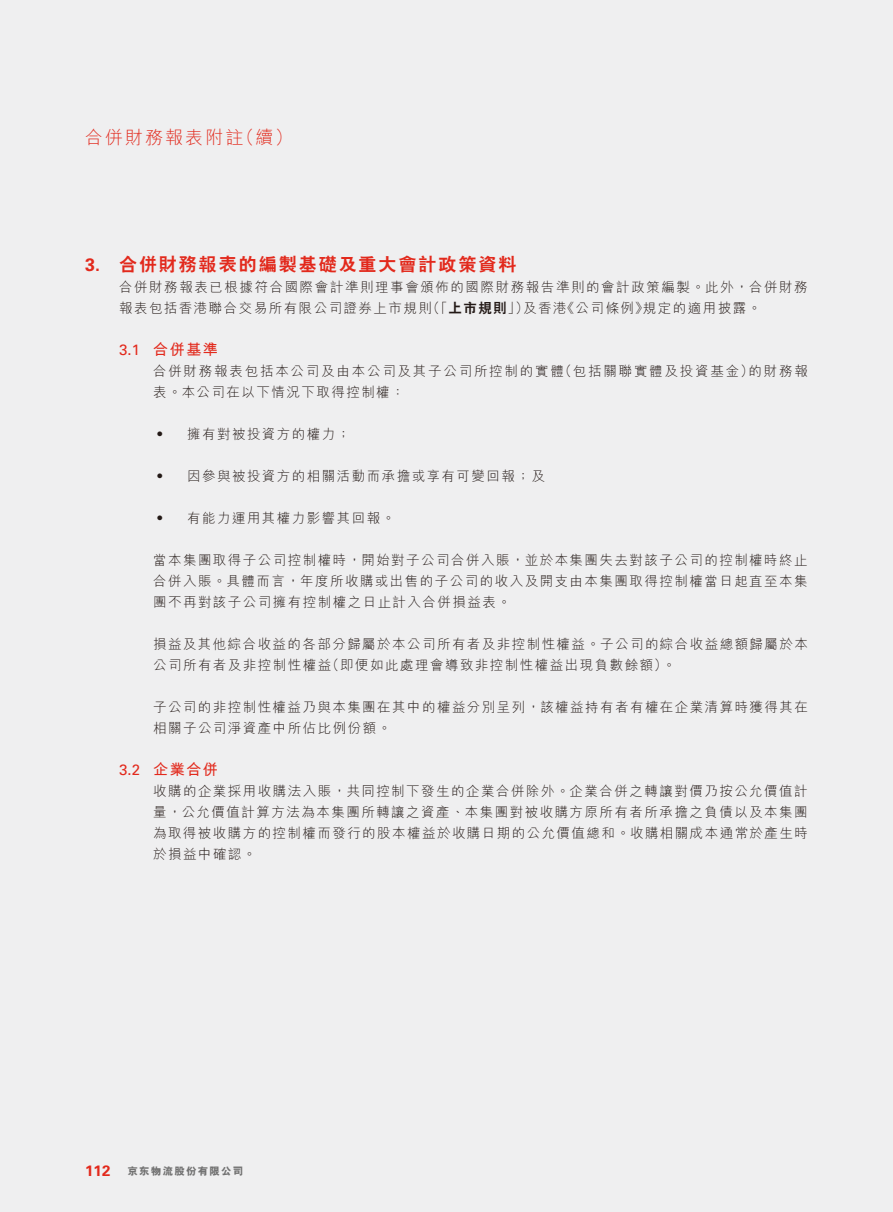
<style>
.page{position:relative;width:893px;height:1212px;background:#efeff0}
.page>*{position:absolute;margin:0;border:0;box-sizing:border-box;transform-origin:0 0}
.t1{font:800 18px "C Hei 2 HK";letter-spacing:.11em;color:#e2291c}
.t2{font:300 18px "M Hei HK";letter-spacing:.115em;color:#e2291c}
.t3{font:700 15px "M Hei HK";letter-spacing:.11em;color:#e2291c}
.t4{font:300 13.5px/21px "M Hei HK";letter-spacing:.11em;color:#231916}
.t5{font:300 13.5px/21px "M Hei HK";letter-spacing:.13em;color:#231916}
.t6{font:800 10.5px "M Hei HKS";letter-spacing:.115em;color:#727272}
.s1{font-family:"Univers";font-weight:700}
.s2{font-family:"C Hei 2 HK";font-weight:800}
.s3{font-family:"Univers";font-weight:400}
.s4{font-family:"Univers";font-weight:700;font-size:15px;color:#e2291c}
</style>
<div class="page">
<h1 class="t2" style="left:85px;top:128px;width:209px">合併財務報表附註（續）</h1>
<h1 class="t1" style="left:85px;top:255px;width:433px"><span class="s1">3.</span> 合併財務報表的編製基礎及重大會計政策資料</h1>
<p class="t4" style="left:119px;top:277px;width:690px">合併財務報表已根據符合國際會計準則理事會頒佈的國際財務報告準則的會計政策編製。此外，合併財務報表包括香港聯合交易所有限公司證券上市規則（「<span class="s2">上市規則</span>」）及香港《公司條例》規定的適用披露。</p>
<p class="t3" style="left:119px;top:339px;width:100px"><span class="s3">3.1</span> 合併基準</p>
<p class="t5" style="left:153px;top:361px;width:656px">合併財務報表包括本公司及由本公司及其子公司所控制的實體（包括關聯實體及投資基金）的財務報表。本公司在以下情況下取得控制權：</p>
<p class="t4" style="left:153px;top:424px;width:15px">‧</p>
<p class="t4" style="left:187px;top:424px;width:165px">擁有對被投資方的權力；</p>
<p class="t4" style="left:153px;top:466px;width:15px">‧</p>
<p class="t4" style="left:187px;top:466px;width:359px">因參與被投資方的相關活動而承擔或享有可變回報；及</p>
<p class="t4" style="left:153px;top:508px;width:15px">‧</p>
<p class="t4" style="left:187px;top:508px;width:210px">有能力運用其權力影響其回報。</p>
<p class="t4" style="left:153px;top:550px;width:656px;text-align:justify">當本集團取得子公司控制權時，開始對子公司合併入賬，並於本集團失去對該子公司的控制權時終止合併入賬。具體而言，年度所收購或出售的子公司的收入及開支由本集團取得控制權當日起直至本集團不再對該子公司擁有控制權之日止計入合併損益表。</p>
<p class="t4" style="left:153px;top:634px;width:656px">損益及其他綜合收益的各部分歸屬於本公司所有者及非控制性權益。子公司的綜合收益總額歸屬於本公司所有者及非控制性權益（即便如此處理會導致非控制性權益出現負數餘額）。</p>
<p class="t4" style="left:153px;top:697px;width:656px">子公司的非控制性權益乃與本集團在其中的權益分別呈列，該權益持有者有權在企業清算時獲得其在相關子公司淨資產中所佔比例份額。</p>
<p class="t3" style="left:119px;top:759px;width:100px"><span class="s3">3.2</span> 企業合併</p>
<p class="t4" style="left:153px;top:781px;width:656px;text-align:justify">收購的企業採用收購法入賬，共同控制下發生的企業合併除外。企業合併之轉讓對價乃按公允價值計量，公允價值計算方法為本集團所轉讓之資產、本集團對被收購方原所有者所承擔之負債以及本集團為取得被收購方的控制權而發行的股本權益於收購日期的公允價值總和。收購相關成本通常於產生時於損益中確認。</p>
<p class="t6" style="left:85px;top:1164px;width:160px"><span class="s4">112</span> 京東物流股份有限公司</p>
</div>
